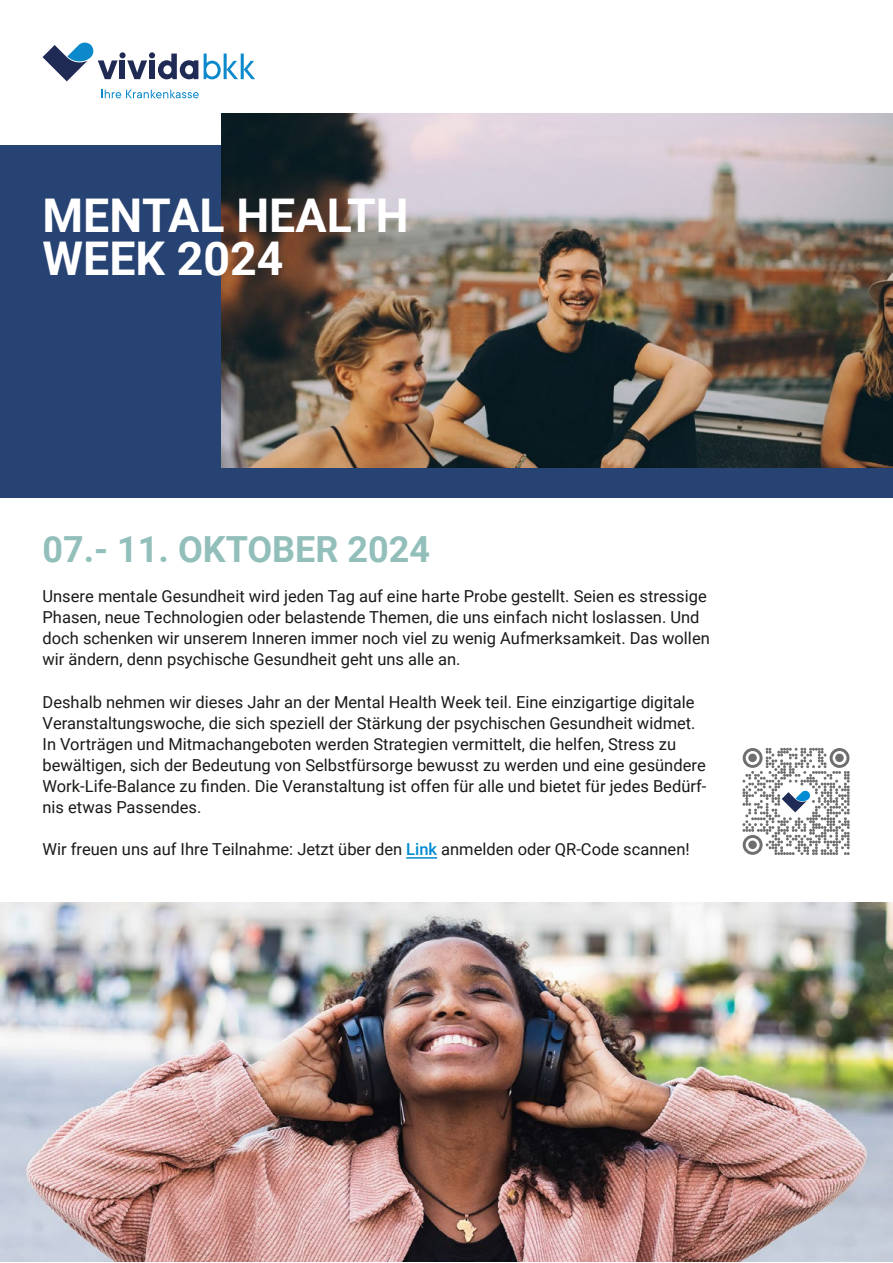
<style>
.page{position:relative;width:893px;height:1263px;background:#fff}
.page>*{position:absolute;margin:0;border:0;box-sizing:border-box;transform-origin:0 0}
.t1{font:700 46.5px/43.5px "Roboto";color:#fff}
.t2{font:700 36px "Roboto";color:#93bfbb}
.t3{font:16.5px/21px "Roboto";color:#1a1a18}
.s1{font-weight:500;color:#008bd2}
</style>
<div class="page">
<div style="left:0;top:145px;width:893px;height:352px;background:#274373"></div>
<svg style="left:204px;top:54px;width:51px;height:25px"></svg>
<svg style="left:43px;top:43px;width:75px;height:38px"></svg>
<div style="left:120px;top:60px;width:5px;height:19px;background:#202b55"></div>
<div style="left:119px;top:52px;width:7px;height:6px;background:#202b55;border-radius:50%"></div>
<svg style="left:127px;top:52px;width:71px;height:27px"></svg>
<svg style="left:101px;top:90px;width:98px;height:8px"></svg>
<img style="left:221px;top:114px;width:672px;height:354px">
<img style="left:0;top:902px;width:893px;height:360px">
<hr style="left:406px;top:857px;width:31px;height:2px;background:#008bd2">
<svg style="left:742px;top:748px;width:108px;height:107px"></svg>
<h1 class="t1" style="left:43px;top:192px;width:368px">MENTAL HEALTH<br>WEEK 2024</h1>
<h2 class="t2" style="left:43px;top:524px;width:389px">07.- 11. OKTOBER 2024</h2>
<p class="t3" style="left:43px;top:585px;width:669px">Unsere mentale Gesundheit wird jeden Tag auf eine harte Probe gestellt. Seien es stressige Phasen, neue Technologien oder belastende Themen, die uns einfach nicht loslassen. Und doch schenken wir unserem Inneren immer noch viel zu wenig Aufmerksamkeit. Das wollen wir ändern, denn psychische Gesundheit geht uns alle an.</p>
<p class="t3" style="left:43px;top:691px;width:665px">Deshalb nehmen wir dieses Jahr an der Mental Health Week teil. Eine einzigartige digitale Veranstaltungswoche, die sich speziell der Stärkung der psychischen Gesundheit widmet.<br>In Vorträgen und Mitmachangeboten werden Strategien vermittelt, die helfen, Stress zu bewältigen, sich der Bedeutung von Selbstfürsorge bewusst zu werden und eine gesündere Work-Life-Balance zu finden. Die Veranstaltung ist offen für alle und bietet für jedes Bedürf&shy;nis etwas Passendes.</p>
<p class="t3" style="left:43px;top:838px;width:649px">Wir freuen uns auf Ihre Teilnahme: Jetzt über den <span class="s1">Link</span> anmelden oder QR-Code scannen!</p>
</div>
